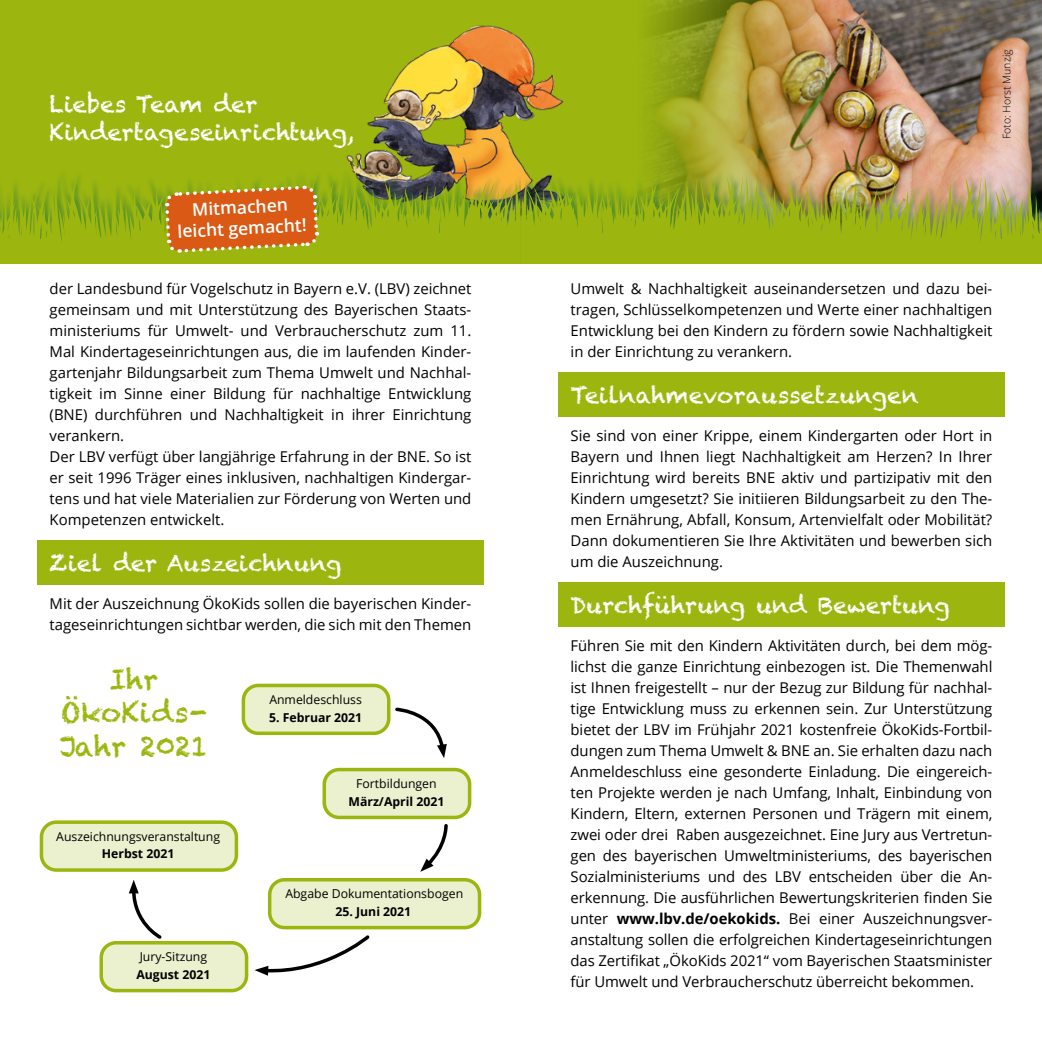
<style>
.page{position:relative;width:1042px;height:1042px;background:#fff}
.page>*{position:absolute;margin:0;border:0;box-sizing:border-box;transform-origin:0 0}
.t1{font:28px/33.6px "Chalkduster";color:#9cb60f;text-align:center}
.t2{font:22.75px/27.3px "Chalkduster";color:#fff}
.t3{font:600 17.5px/21px "Open Sans";color:#fff;text-align:center}
.t4{font:14.88px/21px "Open Sans";color:#000;text-align:justify}
.t5{font:12.25px "Open Sans";color:#000}
.t6{font:700 12.25px "Open Sans";color:#000}
.t7{font:300 10.5px "Open Sans";color:#000}
.s1{font-weight:700}
</style>
<div class="page">
<div style="left:521px;top:0;width:521px;height:264px;background:#9cb60f"></div>
<img style="left:648px;top:0;width:394px;height:167px">
<div style="left:0;top:0;width:570px;height:264px;background:#9cb60f"></div>
<img style="left:346px;top:25px;width:218px;height:142px">
<div style="left:0;top:167px;width:521px;height:97px;background:#0f6943;opacity:.5"></div>
<svg style="left:0;top:173px;width:521px;height:91px"></svg>
<div style="left:521px;top:167px;width:521px;height:97px;background:#0f6943;opacity:.5"></div>
<img style="left:521px;top:173px;width:521px;height:91px">
<div style="left:37px;top:540px;width:447px;height:44px;background:#9cb60f"></div>
<div style="left:558px;top:582px;width:447px;height:44px;background:#9cb60f"></div>
<div style="left:558px;top:372px;width:447px;height:44px;background:#9cb60f"></div>
<div style="left:243px;top:685px;width:146px;height:48px;background:#ebf0cf;border-radius:15px"></div>
<div style="left:242px;top:684px;width:148px;height:51px;border:4px solid #9cb60f;border-radius:15px"></div>
<div style="left:101px;top:943px;width:146px;height:47px;background:#ebf0cf;border-radius:15px"></div>
<div style="left:99px;top:941px;width:149px;height:51px;border:4px solid #9cb60f;border-radius:15px"></div>
<div style="left:324px;top:769px;width:146px;height:48px;background:#ebf0cf;border-radius:15px"></div>
<div style="left:322px;top:768px;width:149px;height:51px;border:4px solid #9cb60f;border-radius:15px"></div>
<div style="left:41px;top:822px;width:195px;height:48px;background:#ebf0cf;border-radius:15px"></div>
<div style="left:40px;top:820px;width:198px;height:52px;border:4px solid #9cb60f;border-radius:15px"></div>
<div style="left:270px;top:880px;width:209px;height:47px;background:#ebf0cf;border-radius:15px"></div>
<div style="left:268px;top:878px;width:213px;height:51px;border:4px solid #9cb60f;border-radius:15px"></div>
<svg style="left:395px;top:707px;width:52px;height:51px"></svg>
<svg style="left:129px;top:880px;width:33px;height:59px"></svg>
<svg style="left:420px;top:824px;width:28px;height:48px"></svg>
<svg style="left:254px;top:935px;width:116px;height:40px"></svg>
<svg style="left:163px;top:184px;width:157px;height:71px"></svg>
<h2 class="t2" style="left:50px;top:91px;width:306px">Liebes Team der<br>Kindertageseinrichtung,</h2>
<p class="t3" style="left:176px;top:200px;width:131px;rotate:-3deg">Mitmachen leicht gemacht!</p>
<p class="t4" style="left:50px;top:278px;width:423px;text-align:left">der Landesbund für Vogelschutz in Bayern e.V. (LBV) zeichnet gemeinsam und mit Unterstützung des Bayerischen Staats&shy;ministeriums für Umwelt- und Verbraucherschutz zum 11.<br>Mal Kindertageseinrichtungen aus, die im laufenden Kinder&shy;gartenjahr Bildungsarbeit zum Thema Umwelt und Nachhal&shy;tigkeit im Sinne einer Bildung für nachhaltige Entwicklung (BNE) durchführen und Nachhaltigkeit in ihrer Einrichtung verankern.<br>Der LBV verfügt über langjährige Erfahrung in der BNE. So ist er seit 1996 Träger eines inklusiven, nachhaltigen Kindergar&shy;tens und hat viele Materialien zur Förderung von Werten und Kompetenzen entwickelt.</p>
<h2 class="t2" style="left:50px;top:549px;width:293px">Ziel der Auszeichnung</h2>
<p class="t4" style="left:50px;top:593px;width:423px">Mit der Auszeichnung ÖkoKids sollen die bayerischen Kinder&shy;tageseinrichtungen sichtbar werden, die sich mit den Themen</p>
<h1 class="t1" style="left:60px;top:662px;width:149px">Ihr<br>ÖkoKids-<br>Jahr 2021</h1>
<p class="t5" style="left:56px;top:828px;width:165px">Auszeichnungsveranstaltung</p>
<p class="t6" style="left:102px;top:845px;width:74px">Herbst 2021</p>
<p class="t5" style="left:140px;top:948px;width:69px">Jury-Sitzung</p>
<p class="t6" style="left:136px;top:965px;width:76px">August 2021</p>
<p class="t5" style="left:269px;top:691px;width:94px">Anmeldeschluss</p>
<p class="t6" style="left:269px;top:708px;width:95px">5. Februar 2021</p>
<p class="t5" style="left:356px;top:775px;width:82px">Fortbildungen</p>
<p class="t6" style="left:348px;top:792px;width:97px">März/April 2021</p>
<p class="t5" style="left:285px;top:885px;width:179px">Abgabe Dokumentationsbogen</p>
<p class="t6" style="left:335px;top:903px;width:77px">25. Juni 2021</p>
<p class="t7" style="left:999px;top:139px;width:91px;rotate:-90deg">Foto: Horst Munzig</p>
<p class="t4" style="left:570px;top:278px;width:423px">Umwelt &amp; Nachhaltigkeit auseinandersetzen und dazu bei&shy;tragen, Schlüsselkompetenzen und Werte einer nachhaltigen Entwicklung bei den Kindern zu fördern sowie Nachhaltigkeit in der Einrichtung zu verankern.</p>
<h2 class="t2" style="left:570px;top:381px;width:350px">Teilnahmevoraussetzungen</h2>
<p class="t4" style="left:570px;top:425px;width:423px">Sie sind von einer Krippe, einem Kindergarten oder Hort in Bayern und Ihnen liegt Nachhaltigkeit am Herzen? In Ihrer Einrichtung wird bereits BNE aktiv und partizipativ mit den Kindern umgesetzt? Sie initiieren Bildungsarbeit zu den The&shy;men Ernährung, Abfall, Konsum, Artenvielfalt oder Mobilität?<br>Dann dokumentieren Sie Ihre Aktivitäten und bewerben sich um die Auszeichnung.</p>
<h2 class="t2" style="left:570px;top:591px;width:381px">Durchführung und Bewertung</h2>
<p class="t4" style="left:570px;top:635px;width:423px">Führen Sie mit den Kindern Aktivitäten durch, bei dem mög&shy;lichst die ganze Einrichtung einbezogen ist. Die Themenwahl ist Ihnen freigestellt – nur der Bezug zur Bildung für nachhal&shy;tige Entwicklung muss zu erkennen sein. Zur Unterstützung bietet der LBV im Frühjahr 2021 kostenfreie ÖkoKids-Fortbil&shy;dungen zum Thema Umwelt &amp; BNE an. Sie erhalten dazu nach Anmeldeschluss eine gesonderte Einladung. Die eingereich&shy;ten Projekte werden je nach Umfang, Inhalt, Einbindung von Kindern, Eltern, externen Personen und Trägern mit einem, zwei oder drei Raben ausgezeichnet. Eine Jury aus Vertretun&shy;gen des bayerischen Umweltministeriums, des bayerischen Sozialministeriums und des LBV entscheiden über die An&shy;erkennung. Die ausführlichen Bewertungskriterien finden Sie unter <span class="s1">www.lbv.de/oekokids.</span> Bei einer Auszeichnungsver&shy;anstaltung sollen die erfolgreichen Kindertageseinrichtungen das Zertifikat „ÖkoKids 2021“ vom Bayerischen Staatsminister für Umwelt und Verbraucherschutz überreicht bekommen.</p>
</div>
